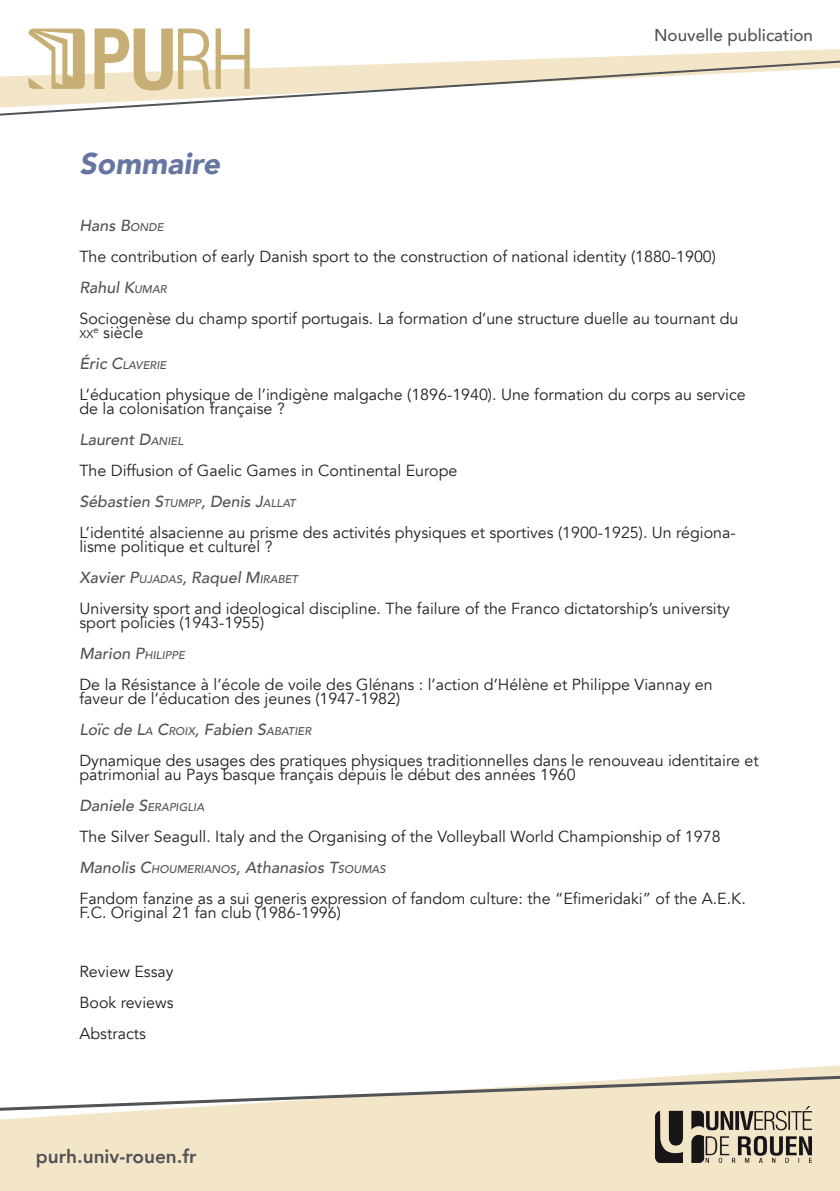
<style>
.page{position:relative;width:840px;height:1191px;background:#fff}
.page>*{position:absolute;margin:0;border:0;box-sizing:border-box;transform-origin:0 0}
.t1{font:italic 900 30px "Avenir";color:#6676a0}
.t2{font:800 19px "Avenir";color:#505357}
.t3{font:500 17px "Avenir";color:#505357}
.t4{font:16px/14px "Avenir";color:#231f20}
.t5{font:italic 500 16px "Avenir";color:#505357}
.t6{font:italic 500 11.2px "Avenir";color:#505357}
.t7{font:11.2px "Avenir";color:#231f20}
.s1{font-style:inherit}
.s2{font-size:11.2px}
.s3{font-size:16px}
</style>
<div class="page">
<svg style="left:249px;top:48px;width:590px;height:10px"></svg>
<svg style="left:0;top:58px;width:839px;height:58px"></svg>
<svg style="left:94px;top:28px;width:155px;height:62px"></svg>
<svg style="left:28px;top:29px;width:57px;height:60px"></svg>
<svg style="left:0;top:1065px;width:839px;height:126px;background:#f4e7cc"></svg>
<svg style="left:0;top:1073px;width:839px;height:40px"></svg>
<img style="left:655px;top:1106px;width:156px;height:56px">
<p class="t1" style="left:79px;top:139px;width:142px">Sommaire</p>
<p class="t3" style="left:653px;top:21px;width:160px">Nouvelle publication</p>
<p class="t5" style="left:79px;top:216px;width:86px">Hans <span class="s1">B</span><span class="s2">ONDE</span></p>
<p class="t4" style="left:79px;top:249px;width:637px">The contribution of early Danish sport to the construction of national identity (1880-1900)</p>
<p class="t5" style="left:79px;top:278px;width:89px">Rahul <span class="s1">K</span><span class="s2">UMAR</span></p>
<p class="t4" style="left:79px;top:312px;width:660px">Sociogenèse du champ sportif portugais. La formation d’une structure duelle au tournant du</p>
<p class="t7" style="left:79px;top:327px;width:16px">xx</p>
<p class="t4" style="left:93px;top:326px;width:51px"><sup>e</sup> siècle</p>
<p class="t6" style="left:79px;top:358px;width:88px"><span class="s3">Éric</span> <span class="s3">C</span>LAVERIE</p>
<p class="t4" style="left:79px;top:388px;width:667px">L’éducation physique de l’indigène malgache (1896-1940). Une formation du corps au service de la colonisation française ?</p>
<p class="t5" style="left:79px;top:430px;width:105px">Laurent <span class="s1">D</span><span class="s2">ANIEL</span></p>
<p class="t4" style="left:79px;top:464px;width:379px">The Diffusion of Gaelic Games in Continental Europe</p>
<p class="t5" style="left:79px;top:492px;width:218px">Sébastien <span class="s1">S</span><span class="s2">TUMPP</span>, Denis <span class="s1">J</span><span class="s2">ALLAT</span></p>
<p class="t4" style="left:79px;top:526px;width:657px">L’identité alsacienne au prisme des activités physiques et sportives (1900-1925). Un régiona&shy;lisme politique et culturel ?</p>
<p class="t5" style="left:79px;top:568px;width:220px">Xavier <span class="s1">P</span><span class="s2">UJADAS</span>, Raquel <span class="s1">M</span><span class="s2">IRABET</span></p>
<p class="t4" style="left:79px;top:602px;width:651px">University sport and ideological discipline. The failure of the Franco dictatorship’s university sport policies (1943-1955)</p>
<p class="t6" style="left:79px;top:648px;width:107px"><span class="s3">Marion</span> <span class="s3">P</span>HILIPPE</p>
<p class="t4" style="left:79px;top:678px;width:634px">De la Résistance à l’école de voile des Glénans : l’action d’Hélène et Philippe Viannay en faveur de l’éducation des jeunes (1947-1982)</p>
<p class="t5" style="left:79px;top:720px;width:233px">Loïc de <span class="s1">L</span><span class="s2">A</span> <span class="s1">C</span><span class="s2">ROIX</span>, Fabien <span class="s1">S</span><span class="s2">ABATIER</span></p>
<p class="t4" style="left:79px;top:754px;width:680px">Dynamique des usages des pratiques physiques traditionnelles dans le renouveau identitaire et patrimonial au Pays basque français depuis le début des années 1960</p>
<p class="t6" style="left:79px;top:800px;width:126px"><span class="s3">Daniele</span> <span class="s3">S</span>ERAPIGLIA</p>
<p class="t4" style="left:79px;top:830px;width:642px">The Silver Seagull. Italy and the Organising of the Volleyball World Championship of 1978</p>
<p class="t5" style="left:79px;top:858px;width:307px">Manolis <span class="s1">C</span><span class="s2">HOUMERIANOS</span>, Athanasios <span class="s1">T</span><span class="s2">SOUMAS</span></p>
<p class="t4" style="left:79px;top:892px;width:667px">Fandom fanzine as a sui generis expression of fandom culture: the “Efimeridaki” of the A.E.K.<br>F.C. Original 21 fan club (1986-1996)</p>
<p class="t4" style="left:79px;top:965px;width:95px">Review Essay</p>
<p class="t4" style="left:79px;top:996px;width:95px">Book reviews</p>
<p class="t4" style="left:79px;top:1027px;width:68px">Abstracts</p>
<p class="t2" style="left:36px;top:1141px;width:162px">purh.univ-rouen.fr</p>
</div>
